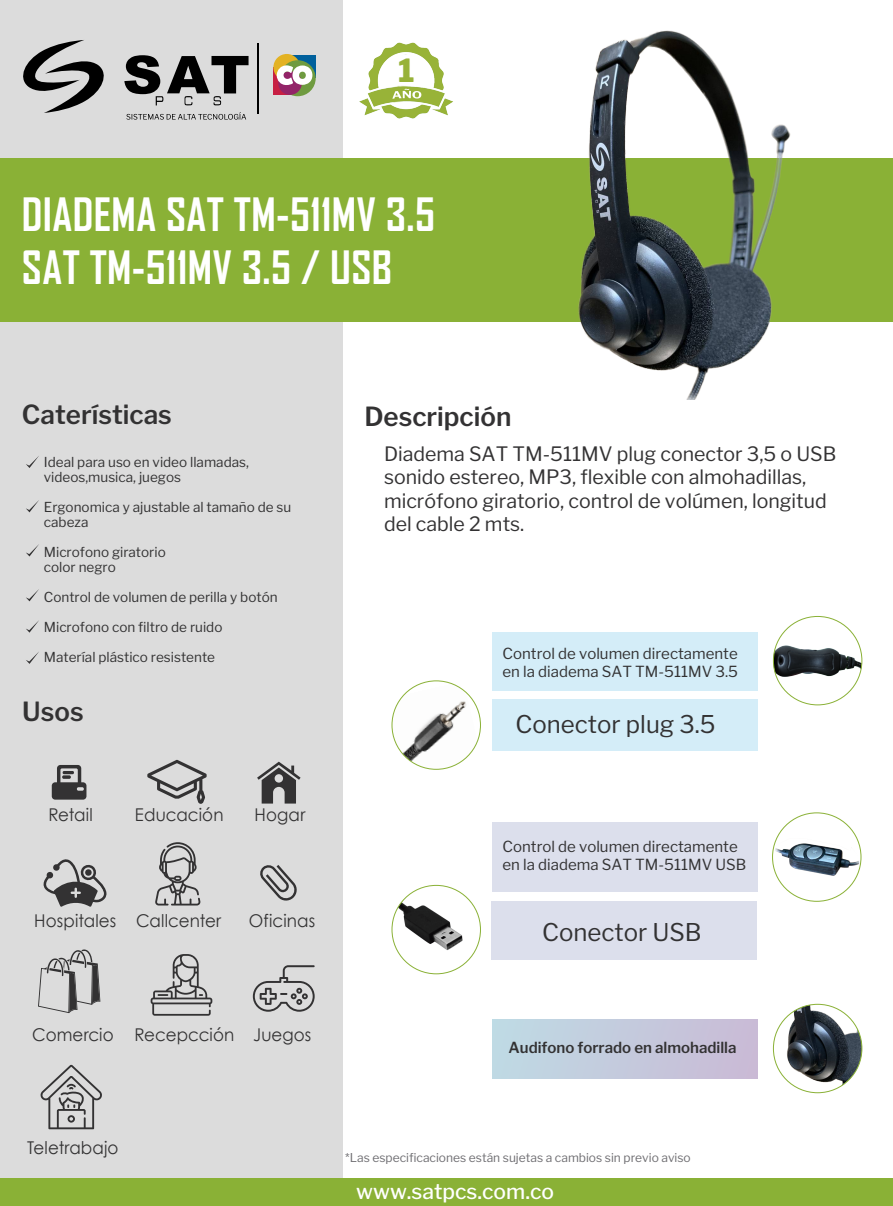
<style>
.page{position:relative;width:893px;height:1206px;background:#fff}
.page>*{position:absolute;margin:0;border:0;box-sizing:border-box;transform-origin:0 0}
.t1{font:700 43.95px/52.8px "Agency FB";letter-spacing:.01em;color:#fff}
.t2{font:800 31.65px "Libre Franklin";color:#97b238}
.t3{font:600 26.25px "Libre Franklin";color:#333233}
.t4{font:24.3px "Libre Franklin";color:#333233}
.t5{font:500 21px "Libre Franklin";color:#fff}
.t6{font:19.65px/23.4px "Libre Franklin";color:#333233}
.t7{font:17.55px "Century Gothic";letter-spacing:.005em;color:#333233;scale:.95 1}
.t8{font:15.15px/18px "Libre Franklin";color:#333233}
.t9{font:600 15.15px "Libre Franklin";color:#333233}
.t10{font:13.65px/15px "Libre Franklin";color:#333233}
.t11{font:12.15px "Libre Franklin";color:#6f6e72}
</style>
<div class="page">
<div style="left:492px;top:1019px;width:265px;height:59px;background:linear-gradient(to right,#bedbe4,#cabad6)"></div>
<div style="left:492px;top:822px;width:265px;height:69px;background:#dcdfec"></div>
<img style="left:773px;top:812px;width:89px;height:90px">
<img style="left:773px;top:1004px;width:88px;height:88px;border-radius:44px">
<div style="left:492px;top:699px;width:265px;height:51px;background:#d4edf8"></div>
<img style="left:392px;top:683px;width:85px;height:86px">
<div style="left:491px;top:900px;width:265px;height:59px;background:#dcdfec"></div>
<img style="left:393px;top:885px;width:71px;height:70px">
<div style="left:492px;top:631px;width:265px;height:59px;background:#d4edf8"></div>
<img style="left:773px;top:616px;width:88px;height:89px;border-radius:44px">
<div style="left:0;top:0;width:343px;height:1205px;background:#dcdcdc"></div>
<div style="left:0;top:158px;width:892px;height:163px;background:#8ab136"></div>
<svg style="left:26px;top:456px;width:13px;height:12px"></svg>
<svg style="left:26px;top:500px;width:13px;height:12px"></svg>
<svg style="left:26px;top:544px;width:13px;height:12px"></svg>
<svg style="left:26px;top:589px;width:13px;height:12px"></svg>
<svg style="left:26px;top:620px;width:13px;height:12px"></svg>
<svg style="left:26px;top:652px;width:13px;height:12px"></svg>
<div style="left:0;top:1178px;width:892px;height:27px;background:#8ab136"></div>
<svg style="left:43px;top:859px;width:64px;height:48px"></svg>
<svg style="left:38px;top:949px;width:62px;height:64px"></svg>
<svg style="left:52px;top:765px;width:34px;height:34px"></svg>
<svg style="left:257px;top:761px;width:43px;height:42px"></svg>
<svg style="left:260px;top:865px;width:37px;height:36px"></svg>
<img style="left:458px;top:30px;width:385px;height:370px">
<img style="left:359px;top:42px;width:94px;height:77px">
<svg style="left:392px;top:54px;width:30px;height:45px"></svg>
<svg style="left:147px;top:759px;width:59px;height:44px"></svg>
<svg style="left:155px;top:842px;width:46px;height:63px"></svg>
<svg style="left:150px;top:954px;width:62px;height:61px"></svg>
<svg style="left:40px;top:1064px;width:62px;height:65px"></svg>
<svg style="left:253px;top:965px;width:61px;height:46px"></svg>
<div style="left:273px;top:67px;width:28px;height:28px;background:#c71f43"></div>
<div style="left:291px;top:55px;width:24px;height:23px;background:#00609c"></div>
<div style="left:273px;top:54px;width:27px;height:27px;background:#e3b223;border-radius:50%"></div>
<div style="left:279px;top:60px;width:36px;height:36px;background:#6f9b40;border-radius:50%"></div>
<div style="left:278px;top:71px;width:24px;height:24px;background:#932468;border-radius:50%"></div>
<svg style="left:276px;top:65px;width:36px;height:20px"></svg>
<hr style="left:257px;top:44px;width:1px;height:70px;background:#000">
<svg style="left:23px;top:40px;width:81px;height:73px"></svg>
<svg style="left:124px;top:55px;width:124px;height:50px"></svg>
<svg style="left:126px;top:112px;width:120px;height:8px"></svg>
<h2 class="t2" style="left:398px;top:52px;width:18px">1</h2>
<h1 class="t1" style="left:22px;top:187px;width:414px">DIADEMA SAT TM-511MV 3.5<br>SAT TM-511MV 3.5 / USB</h1>
<h3 class="t3" style="left:22px;top:398px;width:151px">Caterísticas</h3>
<h3 class="t3" style="left:364px;top:401px;width:148px">Descripción</h3>
<p class="t10" style="left:44px;top:454px;width:206px">Ideal para uso en video llamadas, videos,musica, juegos</p>
<p class="t10" style="left:44px;top:499px;width:249px">Ergonomica y ajustable al tamaño de su cabeza</p>
<p class="t10" style="left:44px;top:544px;width:123px">Microfono giratorio color negro</p>
<p class="t10" style="left:44px;top:582px;width:235px;line-height:30px">Control de volumen de perilla y botón<br>Microfono con filtro de ruido<br>Materíal plástico resistente</p>
<h3 class="t3" style="left:22px;top:696px;width:63px">Usos</h3>
<p class="t7" style="left:135px;top:802px;width:95px">Educación</p>
<p class="t7" style="left:48px;top:802px;width:48px">Retail</p>
<p class="t7" style="left:254px;top:802px;width:55px">Hogar</p>
<p class="t7" style="left:34px;top:908px;width:88px">Hospitales</p>
<p class="t7" style="left:136px;top:908px;width:91px">Callcenter</p>
<p class="t7" style="left:249px;top:908px;width:71px">Oficinas</p>
<p class="t7" style="left:32px;top:1022px;width:87px">Comercio</p>
<p class="t7" style="left:134px;top:1022px;width:188px">Recepcción Juegos</p>
<h3 class="t6" style="left:384px;top:442px;width:453px">Diadema SAT TM-511MV plug conector 3,5 o USB sonido estereo, MP3, flexible con almohadillas, micrófono giratorio, control de volúmen, longitud del cable 2 mts.</h3>
<p class="t8" style="left:502px;top:645px;width:237px">Control de volumen directamente en la diadema SAT TM-511MV 3.5</p>
<h3 class="t4" style="left:515px;top:709px;width:201px">Conector plug 3.5</h3>
<p class="t8" style="left:502px;top:837px;width:245px">Control de volumen directamente en la diadema SAT TM-511MV USB</p>
<h3 class="t4" style="left:542px;top:917px;width:161px">Conector USB</h3>
<p class="t9" style="left:508px;top:1038px;width:229px">Audifono forrado en almohadilla</p>
<p class="t7" style="left:27px;top:1134px;width:98px">Teletrabajo</p>
<p class="t11" style="left:345px;top:1150px;width:347px">*Las especificaciones están sujetas a cambios sin previo aviso</p>
<h3 class="t5" style="left:356px;top:1178px;width:199px">www.satpcs.com.co</h3>
</div>
